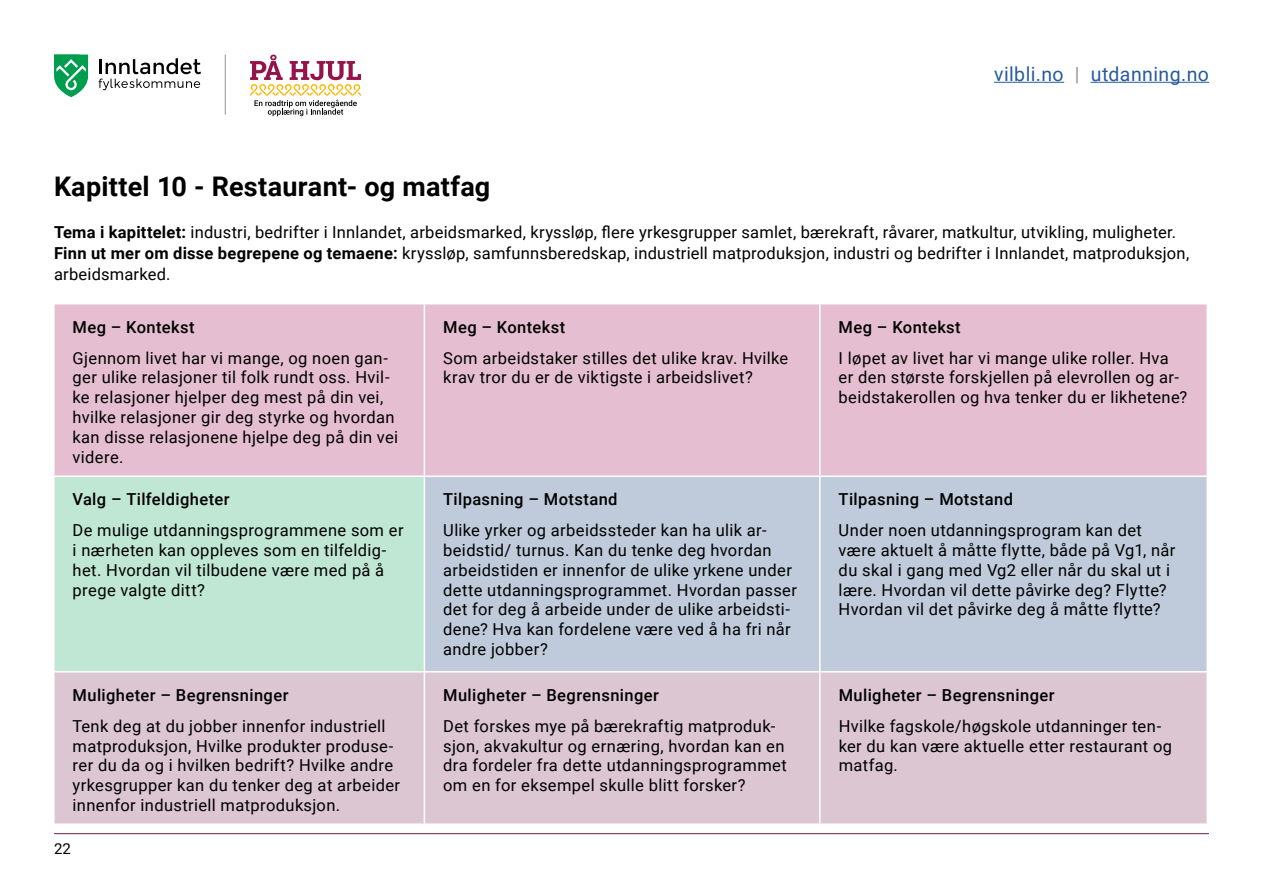
<style>
.page{position:relative;width:1263px;height:893px;background:#fff}
.page>*{position:absolute;margin:0;border:0;box-sizing:border-box;transform-origin:0 0}
.t1{font:700 27px "Roboto";letter-spacing:.01em;color:#000}
.t2{font:19.5px "Roboto";letter-spacing:.02em;color:#275b9b}
.t3{font:16.5px/19.8px "Roboto";letter-spacing:.02em;color:#000}
.t4{font:500 16.5px "Roboto";letter-spacing:.025em;color:#000}
.t5{font:15px "Roboto";color:#000}
.s1{color:#919695}
.s2{font-weight:700}
</style>
<div class="page">
<svg style="left:250px;top:55px;width:111px;height:61px"></svg>
<svg style="left:54px;top:55px;width:147px;height:42px"></svg>
<hr style="left:225px;top:55px;width:1px;height:60px;background:#919595">
<hr style="left:994px;top:82px;width:70px;height:1px;background:#275b9b">
<hr style="left:1091px;top:82px;width:118px;height:1px;background:#275b9b">
<hr style="left:54px;top:833px;width:1155px;height:1px;background:#6f1d46">
<div style="left:55px;top:304px;width:1151px;height:171px;background:#e5bfd1"></div>
<div style="left:54px;top:476px;width:370px;height:196px;background:#bfe7d3"></div>
<div style="left:425px;top:477px;width:781px;height:194px;background:#bfcbdb"></div>
<div style="left:55px;top:673px;width:1151px;height:150px;background:#dbc6d1"></div>
<hr style="left:424px;top:304px;width:1px;height:171px;background:#fff">
<hr style="left:819px;top:304px;width:2px;height:171px;background:#fff">
<hr style="left:53px;top:475px;width:371px;height:2px;background:#fff">
<hr style="left:53px;top:477px;width:2px;height:194px;background:#fff">
<hr style="left:819px;top:477px;width:2px;height:194px;background:#fff">
<hr style="left:53px;top:671px;width:371px;height:2px;background:#fff">
<hr style="left:424px;top:673px;width:1px;height:150px;background:#fff">
<hr style="left:819px;top:673px;width:2px;height:150px;background:#fff">
<p class="t2" style="left:994px;top:60px;width:216px">vilbli.no <span class="s1">|</span> utdanning.no</p>
<h1 class="t1" style="left:54px;top:167px;width:438px">Kapittel 10 - Restaurant- og matfag</h1>
<p class="t3" style="left:54px;top:221px;width:1137px;line-height:21px"><span class="s2">Tema i kapittelet:</span> industri, bedrifter i Innlandet, arbeidsmarked, kryssløp, flere yrkesgrupper samlet, bærekraft, råvarer, matkultur, utvikling, muligheter.<br><span class="s2">Finn ut mer om disse begrepene og temaene:</span> kryssløp, samfunnsberedskap, industriell matproduksjon, industri og bedrifter i Innlandet, matproduksjon, arbeidsmarked.</p>
<p class="t4" style="left:73px;top:315px;width:124px">Meg – Kontekst</p>
<p class="t3" style="left:73px;top:347px;width:327px">Gjennom livet har vi mange, og noen gan&shy;ger ulike relasjoner til folk rundt oss. Hvil&shy;ke relasjoner hjelper deg mest på din vei, hvilke relasjoner gir deg styrke og hvordan kan disse relasjonene hjelpe deg på din vei videre.</p>
<p class="t4" style="left:73px;top:488px;width:159px">Valg – Tilfeldigheter</p>
<p class="t3" style="left:73px;top:520px;width:333px">De mulige utdanningsprogrammene som er i nærheten kan oppleves som en tilfeldig&shy;het. Hvordan vil tilbudene være med på å prege valgte ditt?</p>
<p class="t4" style="left:73px;top:683px;width:217px">Muligheter – Begrensninger</p>
<p class="t3" style="left:73px;top:715px;width:329px">Tenk deg at du jobber innenfor industriell matproduksjon, Hvilke produkter produse&shy;rer du da og i hvilken bedrift? Hvilke andre yrkesgrupper kan du tenker deg at arbeider innenfor industriell matproduksjon.</p>
<p class="t5" style="left:54px;top:839px;width:18px">22</p>
<p class="t4" style="left:443px;top:315px;width:124px">Meg – Kontekst</p>
<p class="t3" style="left:443px;top:347px;width:347px">Som arbeidstaker stilles det ulike krav. Hvilke krav tror du er de viktigste i arbeidslivet?</p>
<p class="t4" style="left:443px;top:488px;width:176px">Tilpasning – Motstand</p>
<p class="t3" style="left:443px;top:520px;width:355px">Ulike yrker og arbeidssteder kan ha ulik ar&shy;beidstid/ turnus. Kan du tenke deg hvordan arbeidstiden er innenfor de ulike yrkene under dette utdanningsprogrammet. Hvordan passer det for deg å arbeide under de ulike arbeidsti&shy;dene? Hva kan fordelene være ved å ha fri når andre jobber?</p>
<p class="t4" style="left:443px;top:683px;width:217px">Muligheter – Begrensninger</p>
<p class="t3" style="left:443px;top:715px;width:345px">Det forskes mye på bærekraftig matproduk&shy;sjon, akvakultur og ernæring, hvordan kan en dra fordeler fra dette utdanningsprogrammet om en for eksempel skulle blitt forsker?</p>
<p class="t4" style="left:839px;top:315px;width:124px">Meg – Kontekst</p>
<p class="t3" style="left:839px;top:347px;width:350px">I løpet av livet har vi mange ulike roller. Hva er den største forskjellen på elevrollen og ar&shy;beidstakerollen og hva tenker du er likhetene?</p>
<p class="t4" style="left:839px;top:488px;width:176px">Tilpasning – Motstand</p>
<p class="t3" style="left:839px;top:520px;width:338px">Under noen utdanningsprogram kan det være aktuelt å måtte flytte, både på Vg1, når du skal i gang med Vg2 eller når du skal ut i lære. Hvordan vil dette påvirke deg? Flytte?<br>Hvordan vil det påvirke deg å måtte flytte?</p>
<p class="t4" style="left:839px;top:683px;width:217px">Muligheter – Begrensninger</p>
<p class="t3" style="left:839px;top:715px;width:335px">Hvilke fagskole/høgskole utdanninger ten&shy;ker du kan være aktuelle etter restaurant og matfag.</p>
</div>
